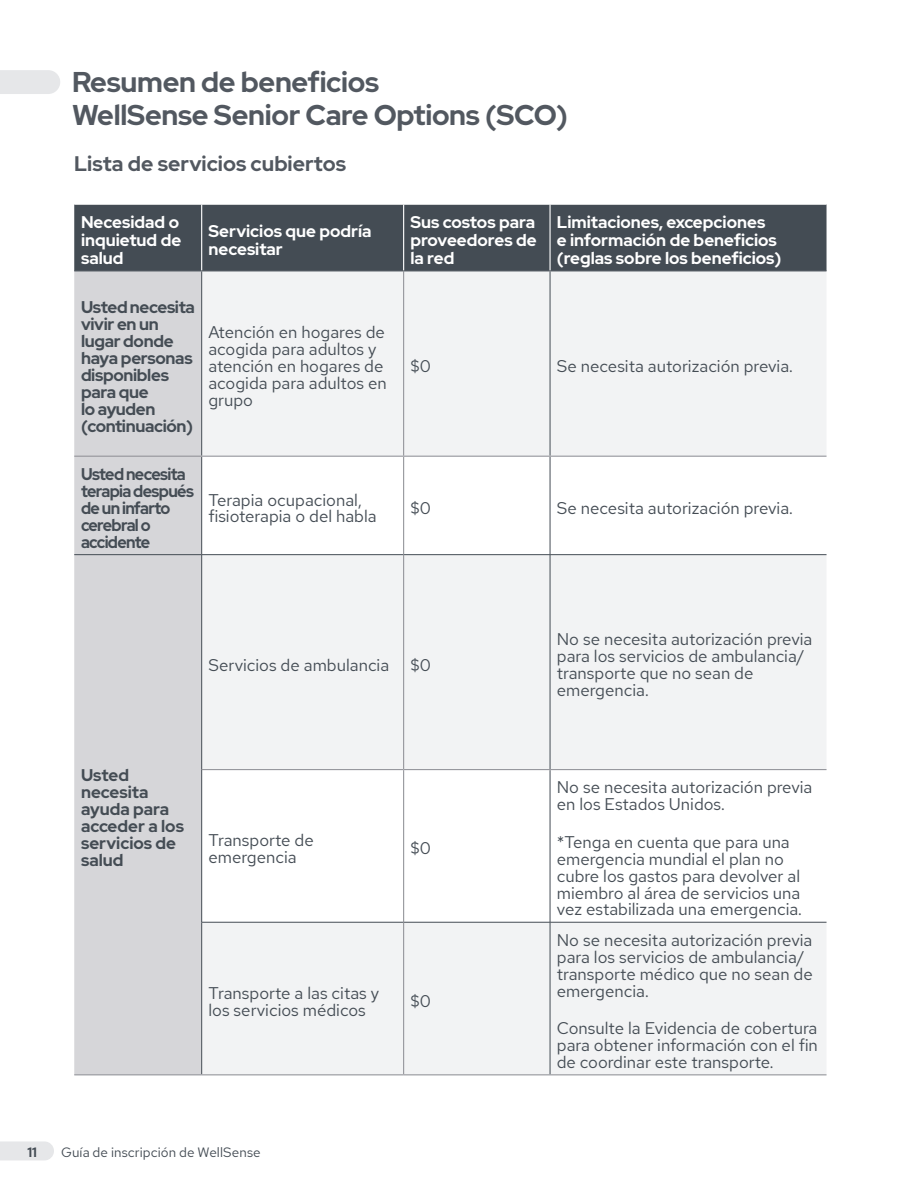
<style>
.page{position:relative;width:918px;height:1188px;background:#fff}
.page>*{position:absolute;margin:0;border:0;box-sizing:border-box;transform-origin:0 0}
.t1{font:700 28.5px/33px "Red Hat Display";letter-spacing:-.01em;color:#525860}
.Green_Bullet_Points{font:700 21px "Red Hat Display";color:#525860}
.Table_text{font:16.8px/17px "Red Hat Text";color:#444c54}
.Table_text-2{font:700 16.8px/18px "Red Hat Display";color:#fff}
.Table_text-3{font:700 16.8px/17px "Red Hat Display";letter-spacing:-.02em;color:#444c54}
.Table_text-4{font:700 16.8px/17px "Red Hat Display";letter-spacing:-.04em;color:#444c54;scale:.95 1}
.Table_text-5{font:700 16.8px/17px "Red Hat Display";color:#444c54}
.Normal_pre-bullets{font:16.8px "Red Hat Text";color:#444c54}
.t2{font:13.5px "Red Hat Text";letter-spacing:.01em;color:#444c54}
.t3{font:700 13.5px "Red Hat Display";color:#444c54}
</style>
<div class="page">
<svg style="left:0;top:70px;width:60px;height:24px"></svg>
<svg style="left:0;top:1141px;width:54px;height:19px"></svg>
<div style="left:74px;top:205px;width:753px;height:65px;background:#444c54"></div>
<div style="left:74px;top:271px;width:127px;height:803px;background:#d6d6d9"></div>
<svg style="left:202px;top:271px;width:625px;height:803px;fill:#f2f3f4"></svg>
<hr style="left:201px;top:271px;width:1px;height:185px;background:#444c54">
<hr style="left:550px;top:271px;width:1px;height:185px;background:#444c54">
<hr style="left:201px;top:457px;width:1px;height:97px;background:#444c54">
<hr style="left:550px;top:457px;width:1px;height:97px;background:#444c54">
<hr style="left:202px;top:554px;width:202px;height:1px;background:#444c54">
<hr style="left:201px;top:555px;width:1px;height:215px;background:#444c54">
<hr style="left:404px;top:554px;width:146px;height:1px;background:#444c54">
<hr style="left:550px;top:554px;width:277px;height:1px;background:#444c54">
<hr style="left:550px;top:555px;width:1px;height:214px;background:#444c54">
<hr style="left:201px;top:770px;width:1px;height:152px;background:#444c54">
<hr style="left:550px;top:770px;width:1px;height:152px;background:#444c54">
<hr style="left:202px;top:922px;width:202px;height:1px;background:#444c54">
<hr style="left:201px;top:922px;width:1px;height:152px;background:#444c54">
<hr style="left:404px;top:922px;width:146px;height:1px;background:#444c54">
<hr style="left:550px;top:922px;width:277px;height:1px;background:#444c54">
<hr style="left:550px;top:922px;width:1px;height:152px;background:#444c54">
<hr style="left:403px;top:271px;width:1px;height:185px;background:#909197">
<hr style="left:202px;top:456px;width:202px;height:1px;background:#909197">
<hr style="left:404px;top:456px;width:146px;height:1px;background:#909197">
<hr style="left:403px;top:457px;width:1px;height:97px;background:#909197">
<hr style="left:550px;top:456px;width:277px;height:1px;background:#909197">
<hr style="left:403px;top:555px;width:1px;height:214px;background:#909197">
<hr style="left:202px;top:769px;width:202px;height:1px;background:#909197">
<hr style="left:404px;top:769px;width:146px;height:1px;background:#909197">
<hr style="left:403px;top:770px;width:1px;height:152px;background:#909197">
<hr style="left:550px;top:769px;width:277px;height:1px;background:#909197">
<hr style="left:403px;top:922px;width:1px;height:152px;background:#909197">
<hr style="left:202px;top:1074px;width:202px;height:1px;background:#909197">
<hr style="left:404px;top:1074px;width:146px;height:1px;background:#909197">
<hr style="left:550px;top:1074px;width:277px;height:1px;background:#909197">
<hr style="left:74px;top:456px;width:128px;height:1px;background:#909197">
<hr style="left:74px;top:554px;width:128px;height:1px;background:#444c54">
<hr style="left:74px;top:1074px;width:128px;height:1px;background:#909197">
<hr style="left:74px;top:270px;width:128px;height:1px;background:#444c54">
<hr style="left:202px;top:270px;width:202px;height:1px;background:#444c54">
<hr style="left:404px;top:270px;width:146px;height:1px;background:#444c54">
<hr style="left:550px;top:270px;width:277px;height:1px;background:#444c54">
<hr style="left:201px;top:204px;width:1px;height:66px;background:#fff">
<hr style="left:403px;top:204px;width:1px;height:66px;background:#fff">
<hr style="left:549px;top:204px;width:2px;height:66px;background:#fff">
<h1 class="t1" style="left:72px;top:65px;width:498px">Resumen de beneficios<br>WellSense Senior Care Options (SCO)</h1>
<p class="Green_Bullet_Points" style="left:74px;top:150px;width:273px">Lista de servicios cubiertos</p>
<p class="Table_text-2" style="left:81px;top:213px;width:102px">Necesidad o inquietud de salud</p>
<p class="Table_text-2" style="left:208px;top:222px;width:165px">Servicios que podría necesitar</p>
<p class="Table_text-2" style="left:410px;top:213px;width:128px;text-align:justify">Sus costos para proveedores de la red</p>
<p class="Table_text-2" style="left:557px;top:213px;width:226px">Limitaciones, excepciones<br>e información de beneficios (reglas sobre los beneficios)</p>
<p class="Table_text-3" style="left:81px;top:299px;width:115px">Usted necesita vivir en un lugar donde haya personas disponibles para que<br>lo ayuden (continuación)</p>
<p class="Table_text" style="left:208px;top:324px;width:180px">Atención en hogares de acogida para adultos y atención en hogares de acogida para adultos en grupo</p>
<p class="Normal_pre-bullets" style="left:410px;top:355px;width:22px">$0</p>
<p class="Table_text" style="left:557px;top:358px;width:238px">Se necesita autorización previa.</p>
<p class="Table_text-4" style="left:81px;top:466px;width:120px">Usted necesita terapia después de un infarto cerebral o accidente</p>
<p class="Table_text" style="left:208px;top:491px;width:170px">Terapia ocupacional, fisioterapia o del habla</p>
<p class="Normal_pre-bullets" style="left:410px;top:497px;width:22px">$0</p>
<p class="Table_text" style="left:557px;top:499px;width:238px">Se necesita autorización previa.</p>
<p class="Table_text" style="left:208px;top:656px;width:182px">Servicios de ambulancia</p>
<p class="Normal_pre-bullets" style="left:410px;top:654px;width:22px">$0</p>
<p class="Table_text-5" style="left:81px;top:766px;width:104px">Usted necesita ayuda para acceder a los servicios de salud</p>
<p class="Table_text" style="left:208px;top:831px;width:107px">Transporte de emergencia</p>
<p class="Normal_pre-bullets" style="left:410px;top:838px;width:22px">$0</p>
<p class="Table_text" style="left:208px;top:984px;width:172px">Transporte a las citas y los servicios médicos</p>
<p class="Normal_pre-bullets" style="left:410px;top:990px;width:22px">$0</p>
<p class="Table_text" style="left:557px;top:631px;width:257px">No se necesita autorización previa para los servicios de ambulancia/ transporte que no sean de emergencia.</p>
<p class="Table_text" style="left:557px;top:779px;width:257px">No se necesita autorización previa en los Estados Unidos.</p>
<p class="Table_text" style="left:557px;top:833px;width:247px">*Tenga en cuenta que para una emergencia mundial el plan no cubre los gastos para devolver al miembro al área de servicios una vez estabilizada una emergencia.</p>
<p class="Table_text" style="left:557px;top:932px;width:258px">No se necesita autorización previa para los servicios de ambulancia/ transporte médico que no sean de emergencia.</p>
<p class="Table_text" style="left:557px;top:1020px;width:263px;text-align:justify">Consulte la Evidencia de cobertura para obtener información con el fin de coordinar este transporte.</p>
<p class="t3" style="left:27px;top:1143px;width:11px">11</p>
<p class="t2" style="left:61px;top:1143px;width:201px">Guía de inscripción de WellSense</p>
</div>
